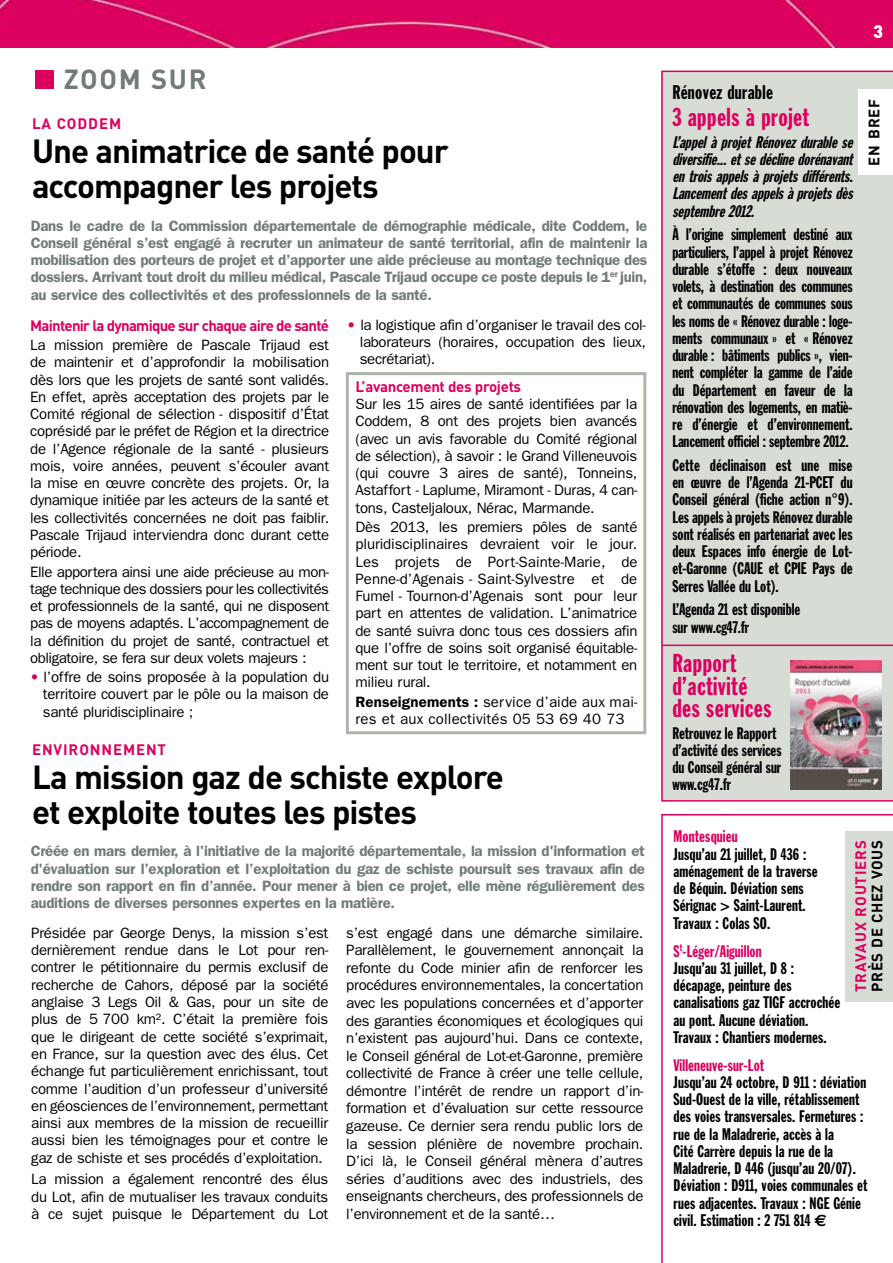
<style>
.page{position:relative;width:893px;height:1263px;background:#fff}
.page>*{position:absolute;margin:0;border:0;box-sizing:border-box;transform-origin:0 0}
.t1{font:700 33px/34.5px "DIN";letter-spacing:-.03em;color:#000}
.t2{font:700 27.3px "DIN";letter-spacing:.06em;color:#717c75}
.t3{font:25.5px/22.5px "Franklin Gothic Extra Cond";letter-spacing:.02em;color:#dc005f}
.t4{font:19.5px "Franklin Gothic Extra Cond";letter-spacing:.02em;color:#000}
.t5{font:900 18px "DIN";color:#fff}
.t6{font:16.5px/17.2px "Franklin Gothic Extra Cond";letter-spacing:.01em;color:#000}
.t7{font:italic 16.5px/17.2px "Franklin Gothic Extra Cond";color:#000;text-align:justify}
.t8{font:16.5px "Franklin Gothic Extra Cond";letter-spacing:.01em;color:#dc005f}
.t9{font:15px/17.2px "Franklin Gothic";letter-spacing:-.02em;color:#000;text-align:justify}
.t10{font:600 15px/17.2px "Franklin Gothic";letter-spacing:-.02em;color:#717c75;text-align:justify}
.t11{font:15px/17.2px "Franklin Gothic";letter-spacing:.01em;color:#000}
.t12{font:700 15px "DIN";letter-spacing:.005em;color:#dc005f}
.t13{font:700 15px "DIN";letter-spacing:-.05em;color:#dc005f}
.t14{font:700 15px "DIN";letter-spacing:.06em;color:#dc005f}
.t15{font:700 15px "DIN";letter-spacing:.04em;color:#000}
.t16{font:700 15px "DIN";letter-spacing:.06em;color:#000}
.s1{color:#dc005f}
.s2{font-weight:600}
.s3{font-family:"Euro Sans";font-weight:700}
</style>
<div class="page">
<div style="left:346px;top:372px;width:300px;height:362px;background:#fff;border:3px solid #acb5a7"></div>
<img style="left:0;top:0;width:893px;height:48px">
<div style="left:35px;top:71px;width:19px;height:18px;background:#dc005f"></div>
<svg style="left:661px;top:814px;width:232px;height:449px"></svg>
<div style="left:845px;top:831px;width:48px;height:170px;background:#d7dcd4"></div>
<div style="left:661px;top:71px;width:232px;height:730px;background:#d7dcd4"></div>
<div style="left:859px;top:89px;width:34px;height:86px;background:#fff"></div>
<hr style="left:662px;top:644px;width:231px;height:2px;background:#dc005f">
<img style="left:790px;top:660px;width:91px;height:130px">
<p class="t5" style="left:873px;top:19px;width:12px">3</p>
<h2 class="t2" style="left:64px;top:61px;width:144px">zoom sur</h2>
<p class="t12" style="left:32px;top:113px;width:78px">LA CODDEM</p>
<h1 class="t1" style="left:32px;top:133px;width:418px">Une animatrice de santé pour accompagner les projets</h1>
<h3 class="t4" style="left:672px;top:82px;width:102px">Rénovez durable</h3>
<h3 class="t3" style="left:672px;top:107px;width:138px">3 appels à projet</h3>
<p class="t7" style="left:672px;top:134px;width:186px">L’appelàprojetRénovezdurablese diversifie...etsedéclinedorénavant entroisappelsàprojetsdifférents.<br>Lancementdesappelsàprojetsdès septembre2012.</p>
<p class="t6" style="left:672px;top:226px;width:182px;text-align:justify">à l’origine simplement destiné aux particuliers, l’appel à projet Rénovez durable s’étoffe : deux nouveaux volets, à destination des communes et communautés de communes sous les noms de « Rénovez durable : loge&shy;ments communaux » et « Rénovez durable : bâtiments publics », vien&shy;nent compléter la gamme de l’aide du Département en faveur de la rénovation des logements, en matiè&shy;re d’énergie et d’environnement.<br>Lancement officiel : septembre 2012.</p>
<p class="t6" style="left:672px;top:457px;width:182px;text-align:justify">Cette déclinaison est une mise en œuvre de l’Agenda 21-PCET du Conseil général (fiche action n°9).<br>Les appels à projets Rénovez durable sont réalisés en partenariat avec les deux Espaces info énergie de Lot&shy;et-Garonne (CAUE et CPIE Pays de Serres Vallée du Lot).</p>
<p class="t6" style="left:672px;top:601px;width:129px">L’Agenda 21 est disponible sur www.cg47.fr</p>
<h3 class="t3" style="left:672px;top:653px;width:101px">Rapport d’activité des services</h3>
<p class="t6" style="left:672px;top:725px;width:111px">Retrouvez le Rapport d’activité des services du Conseil général sur www.cg47.fr</p>
<p class="t16" style="left:864px;top:165px;width:68px;rotate:-90deg">en bref</p>
<p class="t10" style="left:31px;top:217px;width:618px">Dans le cadre de la Commission départementale de démographie médicale, dite Coddem, le Conseil général s’est engagé à recruter un animateur de santé territorial, afin de maintenir la mobilisation des porteurs de projet et d’apporter une aide précieuse au montage technique des dossiers. Arrivant tout droit du milieu médical, Pascale Trijaud occupe ce poste depuis le 1<sup>er</sup> juin, au service des collectivités et des professionnels de la santé.</p>
<p class="t9" style="left:360px;top:316px;width:288px;text-indent:-13px"><span class="s1">•</span> la logistique afin d’organiser le travail des col&shy;laborateurs (horaires, occupation des lieux, secrétariat).</p>
<p class="t12" style="left:355px;top:377px;width:167px">L’avancement des projets</p>
<p class="t9" style="left:355px;top:396px;width:283px">Sur les 15 aires de santé identifiées par la Coddem, 8 ont des projets bien avancés (avec un avis favorable du Comité régional de sélection), à savoir : le Grand Villeneuvois (qui couvre 3 aires de santé), Tonneins, Astaffort - Laplume, Miramont - Duras, 4 can&shy;tons, Casteljaloux, Nérac, Marmande.</p>
<p class="t9" style="left:355px;top:518px;width:284px">Dès 2013, les premiers pôles de santé pluridisciplinaires devraient voir le jour.<br>Les projets de Port-Sainte-Marie, de Penne-d’Agenais - Saint-Sylvestre et de Fumel - Tournon-d’Agenais sont pour leur part en attentes de validation. L’animatrice de santé suivra donc tous ces dossiers afin que l’offre de soins soit organisé équitable&shy;ment sur tout le territoire, et notamment en milieu rural.</p>
<p class="t11" style="left:355px;top:693px;width:283px"><span class="s2">Renseignements :</span> service d’aide aux mai&shy;res et aux collectivités 05 53 69 40 73</p>
<p class="t13" style="left:30px;top:316px;width:300px">Maintenir la dynamique sur chaque aire de santé</p>
<p class="t9" style="left:30px;top:337px;width:300px">La mission première de Pascale Trijaud est de maintenir et d’approfondir la mobilisation dès lors que les projets de santé sont validés.<br>En effet, après acceptation des projets par le Comité régional de sélection - dispositif d’État coprésidé par le préfet de Région et la directrice de l’Agence régionale de la santé - plusieurs mois, voire années, peuvent s’écouler avant la mise en œuvre concrète des projets. Or, la dynamique initiée par les acteurs de la santé et les collectivités concernées ne doit pas faiblir.<br>Pascale Trijaud interviendra donc durant cette période.</p>
<p class="t9" style="left:30px;top:563px;width:300px">Elle apportera ainsi une aide précieuse au mon&shy;tage technique des dossiers pour les collectivités et professionnels de la santé, qui ne disposent pas de moyens adaptés. L’accompagnement de la définition du projet de santé, contractuel et obligatoire, se fera sur deux volets majeurs :</p>
<p class="t9" style="left:43px;top:669px;width:288px;text-indent:-13px"><span class="s1">•</span> l’offre de soins proposée à la population du territoire couvert par le pôle ou la maison de santé pluridisciplinaire ;</p>
<p class="t12" style="left:32px;top:740px;width:49px">ENVIRONNEMENT</p>
<h1 class="t1" style="left:32px;top:759px;width:473px">La mission gaz de schiste explore et exploite toutes les pistes</h1>
<p class="t8" style="left:674px;top:828px;width:66px">Montesquieu</p>
<p class="t6" style="left:673px;top:846px;width:146px">Jusqu’au 21 juillet, D 436 : aménagement de la traverse de Béquin. Déviation sens<br>Sérignac &gt; Saint-Laurent.<br>Travaux : Colas SO.</p>
<p class="t6" style="left:673px;top:943px;width:168px"><span class="s1">S</span><sup>t</sup><span class="s1">-Léger/Aiguillon<br></span>Jusqu’au 31 juillet, D 8 : décapage, peinture des canalisations gaz TIGF accrochée au pont. Aucune déviation.<br>Travaux : Chantiers modernes.</p>
<p class="t8" style="left:674px;top:1056px;width:92px">Villeneuve-sur-Lot</p>
<p class="t6" style="left:674px;top:1074px;width:195px">Jusqu’au 24 octobre, D 911 : déviation Sud-Ouest de la ville, rétablissement des voies transversales. Fermetures : rue de la Maladrerie, accès à la<br>Cité Carrère depuis la rue de la Maladrerie, D 446 (jusqu’au 20/07).<br>Déviation : D911, voies communales et rues adjacentes. Travaux : NGE Génie civil. Estimation : 2 751 814 <span class="s3">€</span></p>
<p class="t10" style="left:31px;top:843px;width:616px">Créée en mars dernier, à l'initiative de la majorité départementale, la mission d'information et d'évaluation sur l’exploration et l’exploitation du gaz de schiste poursuit ses travaux afin de rendre son rapport en fin d’année. Pour mener à bien ce projet, elle mène régulièrement des auditions de diverses personnes expertes en la matière.</p>
<p class="t14" style="left:851px;top:992px;width:152px;rotate:-90deg">Travaux routi ers</p>
<p class="t15" style="left:867px;top:992px;width:151px;rotate:-90deg">près de chez vous</p>
<p class="t9" style="left:346px;top:924px;width:299px">s’est engagé dans une démarche similaire.<br>Parallèlement, le gouvernement annonçait la refonte du Code minier afin de renforcer les procédures environnementales, la concertation avec les populations concernées et d’apporter des garanties économiques et écologiques qui n’existent pas aujourd’hui. Dans ce contexte, le Conseil général de Lot-et-Garonne, première collectivité de France à créer une telle cellule, démontre l’intérêt de rendre un rapport d’in&shy;formation et d’évaluation sur cette ressource gazeuse. Ce dernier sera rendu public lors de la session plénière de novembre prochain.<br>D’ici là, le Conseil général mènera d’autres séries d’auditions avec des industriels, des enseignants chercheurs, des professionnels de l’environnement et de la santé…</p>
<p class="t9" style="left:31px;top:924px;width:299px">Présidée par George Denys, la mission s’est dernièrement rendue dans le Lot pour ren&shy;contrer le pétitionnaire du permis exclusif de recherche de Cahors, déposé par la société anglaise 3 Legs Oil &amp; Gas, pour un site de plus de 5 700 km². C’était la première fois que le dirigeant de cette société s’exprimait, en France, sur la question avec des élus. Cet échange fut particulièrement enrichissant, tout comme l’audition d’un professeur d’université en géosciences de l’environnement, permettant ainsi aux membres de la mission de recueillir aussi bien les témoignages pour et contre le gaz de schiste et ses procédés d’exploitation.</p>
<p class="t9" style="left:31px;top:1171px;width:299px">La mission a également rencontré des élus du Lot, afin de mutualiser les travaux conduits à ce sujet puisque le Département du Lot</p>
</div>
